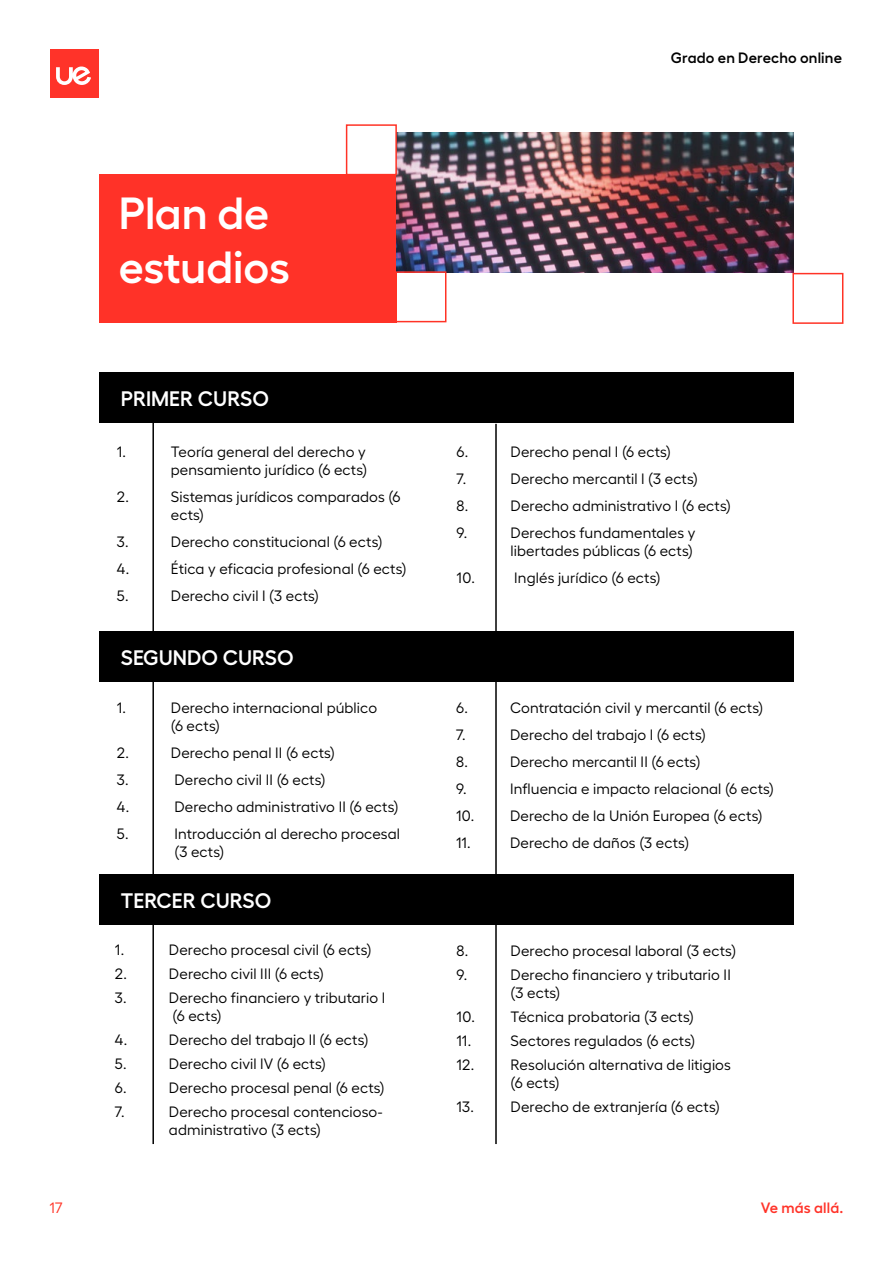
<style>
.page{position:relative;width:893px;height:1263px;background:#fff}
.page>*{position:absolute;margin:0;border:0;box-sizing:border-box;transform-origin:0 0}
.t1{font:600 45px/54px "Hellix";letter-spacing:-.005em;color:#fff}
.t2{font:600 21px "Hellix";color:#fff}
.t3{font:15px/18px "Hellix";letter-spacing:.01em;color:#000}
.t4{font:600 15px "Hellix";letter-spacing:.01em;color:#000}
.t5{font:600 15px "Hellix";letter-spacing:.01em;color:#ff3329}
.t6{font:15px "Hellix";color:#ff3326}
</style>
<div class="page">
<div style="left:50px;top:50px;width:48px;height:48px;background:#ff3329"></div>
<svg style="left:56px;top:66px;width:35px;height:19px"></svg>
<hr style="left:152px;top:422px;width:2px;height:722px;background:#000">
<hr style="left:495px;top:424px;width:2px;height:720px;background:#000">
<div style="left:99px;top:174px;width:298px;height:148px;background:#ff3228"></div>
<img style="left:397px;top:132px;width:397px;height:141px">
<svg style="left:792px;top:272px;width:52px;height:52px"></svg>
<svg style="left:395px;top:271px;width:52px;height:52px"></svg>
<svg style="left:345px;top:124px;width:53px;height:52px"></svg>
<div style="left:99px;top:372px;width:695px;height:50px;background:#000"></div>
<div style="left:99px;top:631px;width:695px;height:51px;background:#000"></div>
<div style="left:99px;top:874px;width:695px;height:50px;background:#000"></div>
<p class="t4" style="left:671px;top:46px;width:173px">Grado en Derecho online</p>
<h1 class="t1" style="left:119px;top:181px;width:173px">Plan de estudios</h1>
<h2 class="t2" style="left:121px;top:382px;width:150px">PRIMER CURSO</h2>
<p class="t3" style="left:117px;top:441px;width:11px">1.</p>
<p class="t3" style="left:171px;top:441px;width:198px">Teoría general del derecho y pensamiento jurídico (6 ects)</p>
<p class="t3" style="left:117px;top:486px;width:13px">2.</p>
<p class="t3" style="left:171px;top:486px;width:231px">Sistemas jurídicos comparados (6 ects)</p>
<p class="t3" style="left:117px;top:531px;width:13px">3.</p>
<p class="t3" style="left:171px;top:531px;width:213px">Derecho constitucional (6 ects)</p>
<p class="t3" style="left:117px;top:558px;width:14px">4.</p>
<p class="t3" style="left:171px;top:558px;width:237px">Ética y eficacia profesional (6 ects)</p>
<p class="t3" style="left:117px;top:585px;width:13px">5.</p>
<p class="t3" style="left:171px;top:585px;width:150px">Derecho civil I (3 ects)</p>
<h2 class="t2" style="left:121px;top:641px;width:174px">SEGUNDO CURSO</h2>
<p class="t3" style="left:117px;top:697px;width:11px">1.</p>
<p class="t3" style="left:171px;top:697px;width:208px">Derecho internacional público (6 ects)</p>
<p class="t3" style="left:117px;top:742px;width:13px">2.</p>
<p class="t3" style="left:171px;top:742px;width:166px">Derecho penal II (6 ects)</p>
<p class="t3" style="left:117px;top:769px;width:13px">3.</p>
<p class="t3" style="left:174px;top:769px;width:153px">Derecho civil II (6 ects)</p>
<p class="t3" style="left:117px;top:796px;width:14px">4.</p>
<p class="t3" style="left:174px;top:796px;width:226px">Derecho administrativo II (6 ects)</p>
<p class="t3" style="left:117px;top:823px;width:13px">5.</p>
<p class="t3" style="left:174px;top:823px;width:227px">Introducción al derecho procesal (3 ects)</p>
<h2 class="t2" style="left:121px;top:884px;width:152px">TERCER CURSO</h2>
<p class="t3" style="left:115px;top:939px;width:11px">1.</p>
<p class="t3" style="left:169px;top:939px;width:204px">Derecho procesal civil (6 ects)</p>
<p class="t3" style="left:115px;top:963px;width:13px">2.</p>
<p class="t3" style="left:169px;top:963px;width:156px">Derecho civil III (6 ects)</p>
<p class="t3" style="left:115px;top:987px;width:13px">3.</p>
<p class="t3" style="left:169px;top:987px;width:218px">Derecho financiero y tributario I (6 ects)</p>
<p class="t3" style="left:115px;top:1029px;width:14px">4.</p>
<p class="t3" style="left:169px;top:1029px;width:201px">Derecho del trabajo II (6 ects)</p>
<p class="t3" style="left:115px;top:1053px;width:13px">5.</p>
<p class="t3" style="left:169px;top:1053px;width:159px">Derecho civil IV (6 ects)</p>
<p class="t3" style="left:115px;top:1077px;width:13px">6.</p>
<p class="t3" style="left:169px;top:1077px;width:217px">Derecho procesal penal (6 ects)</p>
<p class="t3" style="left:115px;top:1101px;width:11px">7.</p>
<p class="t3" style="left:169px;top:1101px;width:215px">Derecho procesal contencioso&shy;administrativo (3 ects)</p>
<p class="t3" style="left:457px;top:441px;width:13px">6.</p>
<p class="t3" style="left:511px;top:441px;width:162px">Derecho penal I (6 ects)</p>
<p class="t3" style="left:457px;top:468px;width:11px">7.</p>
<p class="t3" style="left:511px;top:468px;width:189px">Derecho mercantil I (3 ects)</p>
<p class="t3" style="left:457px;top:495px;width:13px">8.</p>
<p class="t3" style="left:511px;top:495px;width:222px">Derecho administrativo I (6 ects)</p>
<p class="t3" style="left:457px;top:522px;width:12px">9.</p>
<p class="t3" style="left:511px;top:522px;width:186px">Derechos fundamentales y libertades públicas (6 ects)</p>
<p class="t3" style="left:457px;top:567px;width:20px">10.</p>
<p class="t3" style="left:514px;top:567px;width:148px">Inglés jurídico (6 ects)</p>
<p class="t3" style="left:456px;top:697px;width:13px">6.</p>
<p class="t3" style="left:510px;top:697px;width:255px">Contratación civil y mercantil (6 ects)</p>
<p class="t3" style="left:456px;top:724px;width:11px">7.</p>
<p class="t3" style="left:510px;top:724px;width:197px">Derecho del trabajo I (6 ects)</p>
<p class="t3" style="left:456px;top:751px;width:13px">8.</p>
<p class="t3" style="left:510px;top:751px;width:192px">Derecho mercantil II (6 ects)</p>
<p class="t3" style="left:456px;top:778px;width:12px">9.</p>
<p class="t3" style="left:510px;top:778px;width:266px">Influencia e impacto relacional (6 ects)</p>
<p class="t3" style="left:456px;top:800px;width:308px;line-height:27px">10. Derecho de la Unión Europea (6 ects)<br>11.</p>
<p class="t3" style="left:510px;top:832px;width:181px">Derecho de daños (3 ects)</p>
<p class="t3" style="left:457px;top:940px;width:13px">8.</p>
<p class="t3" style="left:511px;top:940px;width:227px">Derecho procesal laboral (3 ects)</p>
<p class="t3" style="left:457px;top:964px;width:12px">9.</p>
<p class="t3" style="left:511px;top:964px;width:222px">Derecho financiero y tributario II (3 ects)</p>
<p class="t3" style="left:457px;top:1003px;width:239px;line-height:24px">10. Técnica probatoria (3 ects)<br>11.</p>
<p class="t3" style="left:511px;top:1030px;width:186px">Sectores regulados (6 ects)</p>
<p class="t3" style="left:457px;top:1054px;width:19px">12.</p>
<p class="t3" style="left:511px;top:1054px;width:222px">Resolución alternativa de litigios (6 ects)</p>
<p class="t3" style="left:457px;top:1096px;width:19px">13.</p>
<p class="t3" style="left:511px;top:1096px;width:211px">Derecho de extranjería (6 ects)</p>
<p class="t6" style="left:50px;top:1197px;width:15px">17</p>
<p class="t5" style="left:761px;top:1196px;width:84px">Ve más allá.</p>
</div>
